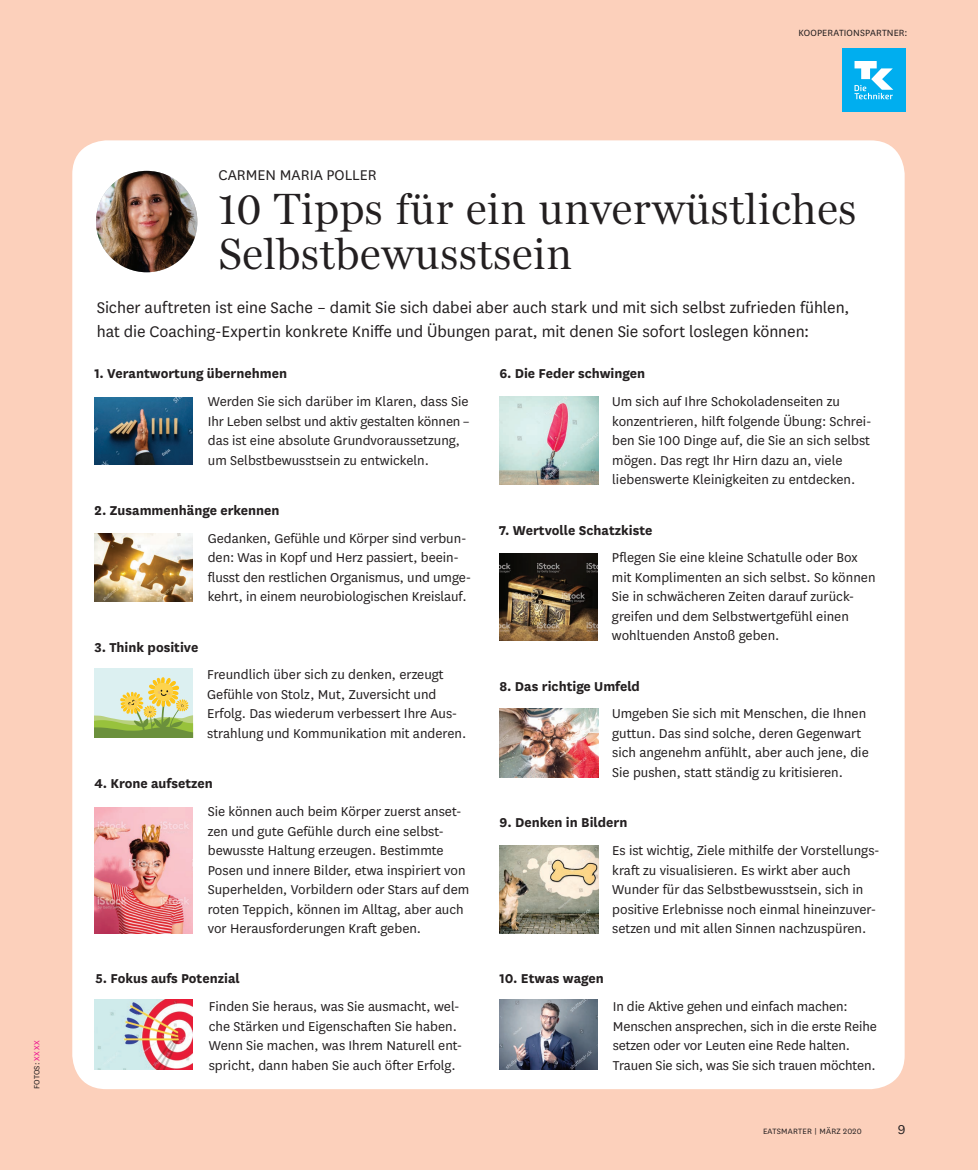
<style>
.page{position:relative;width:978px;height:1170px;background:#fff}
.page>*{position:absolute;margin:0;border:0;box-sizing:border-box;transform-origin:0 0}
.t1{font:45px/45px "Miller Daily One";color:#231f20}
.t2{font:18px/24px "National";letter-spacing:-.005em;color:#231f20}
.t3{font:16.5px "National";color:#231f20}
.t4{font:15px/19.5px "National";color:#231f20}
.t5{font:700 15px "National";color:#231f20}
.t6{font:10.5px "National";letter-spacing:.015em;color:#231f20}
.t7{font:9px "National";letter-spacing:.03em;color:#231f20}
.t8{font:8.85px "National";letter-spacing:.02em;color:#231f20}
.s1{color:#ed028c}
</style>
<div class="page">
<div style="left:0;top:0;width:978px;height:1169px;background:#fcd0bb"></div>
<div style="left:72px;top:140px;width:833px;height:949px;background:#fff;border-radius:34px"></div>
<img style="left:96px;top:171px;width:101px;height:101px;border-radius:51px">
<img style="left:500px;top:845px;width:98px;height:88px">
<img style="left:94px;top:999px;width:98px;height:70px">
<img style="left:500px;top:397px;width:98px;height:87px">
<img style="left:94px;top:533px;width:98px;height:68px">
<img style="left:500px;top:554px;width:98px;height:86px">
<img style="left:94px;top:398px;width:98px;height:67px">
<img style="left:94px;top:807px;width:98px;height:126px">
<img style="left:500px;top:708px;width:98px;height:69px">
<div style="left:94px;top:668px;width:99px;height:70px;background:#dcf0f1"></div>
<svg style="left:94px;top:677px;width:100px;height:61px"></svg>
<img style="left:500px;top:999px;width:97px;height:70px">
<div style="left:842px;top:48px;width:64px;height:64px;background:#00aeef"></div>
<svg style="left:854px;top:61px;width:39px;height:38px"></svg>
<p class="t8" style="left:31px;top:1089px;width:50px;rotate:-90deg">FOTOS: <span class="s1">XXXX</span></p>
<p class="t3" style="left:219px;top:165px;width:160px">CARMEN MARIA POLLER</p>
<p class="t6" style="left:798px;top:25px;width:110px">KOOPERATIONSPARTNER:</p>
<h1 class="t1" style="left:219px;top:185px;width:640px">10 Tipps für ein unverwüstliches<br>Selbstbewusstsein</h1>
<p class="t2" style="left:97px;top:294px;width:754px">Sicher auftreten ist eine Sache – damit Sie sich dabei aber auch stark und mit sich selbst zufrieden fühlen, hat die Coaching-Expertin konkrete Kniffe und Übungen parat, mit denen Sie sofort loslegen können:</p>
<p class="t5" style="left:95px;top:363px;width:194px">1. Verantwortung übernehmen</p>
<p class="t4" style="left:208px;top:391px;width:264px">Werden Sie sich darüber im Klaren, dass Sie Ihr Leben selbst und aktiv gestalten können – das ist eine absolute Grundvoraussetzung, um Selbstbewusstsein zu entwickeln.</p>
<p class="t5" style="left:94px;top:500px;width:187px">2. Zusammenhänge erkennen</p>
<p class="t4" style="left:208px;top:528px;width:265px">Gedanken, Gefühle und Körper sind verbun&shy;den: Was in Kopf und Herz passiert, beein&shy;flusst den restlichen Organismus, und umge&shy;kehrt, in einem neurobiologischen Kreislauf.</p>
<p class="t5" style="left:94px;top:636px;width:105px">3. Think positive</p>
<p class="t4" style="left:207px;top:664px;width:261px">Freundlich über sich zu denken, erzeugt Gefühle von Stolz, Mut, Zuversicht und Erfolg. Das wiederum verbessert Ihre Aus&shy;strahlung und Kommunikation mit anderen.</p>
<p class="t5" style="left:94px;top:773px;width:120px">4. Krone aufsetzen</p>
<p class="t4" style="left:208px;top:801px;width:263px">Sie können auch beim Körper zuerst anset&shy;zen und gute Gefühle durch eine selbst&shy;bewusste Haltung erzeugen. Bestimmte Posen und innere Bilder, etwa inspiriert von Superhelden, Vorbildern oder Stars auf dem roten Teppich, können im Alltag, aber auch vor Herausforderungen Kraft geben.</p>
<p class="t5" style="left:95px;top:968px;width:146px">5. Fokus aufs Potenzial</p>
<p class="t4" style="left:209px;top:996px;width:255px">Finden Sie heraus, was Sie ausmacht, wel&shy;che Stärken und Eigenschaften Sie haben.<br>Wenn Sie machen, was Ihrem Naturell ent&shy;spricht, dann haben Sie auch öfter Erfolg.</p>
<p class="t5" style="left:499px;top:363px;width:147px">6. Die Feder schwingen</p>
<p class="t4" style="left:612px;top:391px;width:261px">Um sich auf Ihre Schokoladenseiten zu konzentrieren, hilft folgende Übung: Schrei&shy;ben Sie 100 Dinge auf, die Sie an sich selbst mögen. Das regt Ihr Hirn dazu an, viele liebenswerte Kleinigkeiten zu entdecken.</p>
<p class="t5" style="left:499px;top:519px;width:155px">7. Wertvolle Schatzkiste</p>
<p class="t4" style="left:612px;top:547px;width:265px">Pflegen Sie eine kleine Schatulle oder Box mit Komplimenten an sich selbst. So können Sie in schwächeren Zeiten darauf zurück&shy;greifen und dem Selbstwertgefühl einen wohltuenden Anstoß geben.</p>
<p class="t5" style="left:500px;top:675px;width:142px">8. Das richtige Umfeld</p>
<p class="t4" style="left:612px;top:703px;width:258px">Umgeben Sie sich mit Menschen, die Ihnen guttun. Das sind solche, deren Gegenwart sich angenehm anfühlt, aber auch jene, die Sie pushen, statt ständig zu kritisieren.</p>
<p class="t5" style="left:499px;top:812px;width:129px">9. Denken in Bildern</p>
<p class="t4" style="left:612px;top:840px;width:269px">Es ist wichtig, Ziele mithilfe der Vorstellungs&shy;kraft zu visualisieren. Es wirkt aber auch Wunder für das Selbstbewusstsein, sich in positive Erlebnisse noch einmal hineinzuver&shy;setzen und mit allen Sinnen nachzuspüren.</p>
<p class="t5" style="left:500px;top:968px;width:106px">10. Etwas wagen</p>
<p class="t4" style="left:613px;top:996px;width:266px">In die Aktive gehen und einfach machen:<br>Menschen ansprechen, sich in die erste Reihe setzen oder vor Leuten eine Rede halten.<br>Trauen Sie sich, was Sie sich trauen möchten.</p>
<p class="t7" style="left:763px;top:1125px;width:100px">EATSMARTER | MÄRZ 2020</p>
<p class="t4" style="left:898px;top:1119px;width:9px">9</p>
</div>
